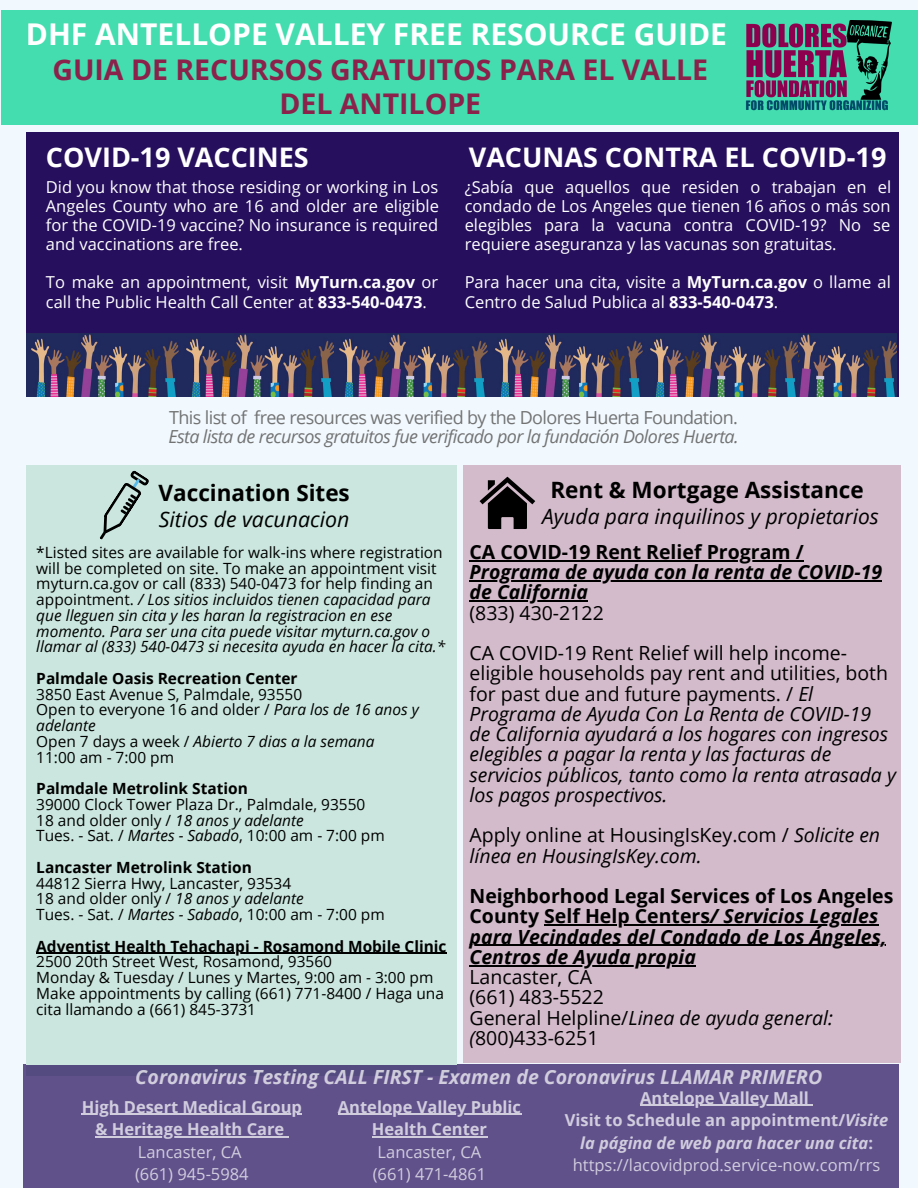
<style>
.page{position:relative;width:918px;height:1188px;background:#f1f9ff}
.page>*{position:absolute;margin:0;border:0;box-sizing:border-box;transform-origin:0 0}
.t1{font:700 30px "Open Sans";color:#fff}
.t2{font:700 28.5px/33.8px "Open Sans";color:#8b224b;text-align:center}
.t3{font:700 27px "Open Sans";color:#fff}
.t4{font:700 22.5px "Open Sans";color:#000}
.t5{font:italic 21.3px "Open Sans";color:#000}
.t6{font:italic 21px "Open Sans";color:#000}
.t7{font:italic 19.5px/20.2px "Open Sans";color:#000}
.t8{font:italic 700 19.5px/20.2px "Open Sans";color:#000}
.t9{font:19.5px/20.2px "Open Sans";color:#000}
.t10{font:italic 700 19.5px "Open Sans";color:#fff}
.t11{font:italic 18px "Open Sans";letter-spacing:-.035em;color:#737373}
.t12{font:18px "Open Sans";letter-spacing:-.035em;color:#737373}
.t13{font:16.5px/19.2px "Open Sans";color:#fff}
.t14{font:700 16.5px/22.5px "Open Sans";color:#fff;text-align:center}
.t15{font:15.45px/15.8px "Open Sans";color:#000}
.t16{font:italic 15.45px/15.8px "Open Sans";color:#000}
.t17{font:700 15.45px "Open Sans";color:#000}
.t18{font:italic 15px/16.6px "Open Sans";color:#000;text-align:justify}
.t19{font:700 15px/16.6px "Open Sans";color:#000}
.t20{font:15px "Open Sans";color:#000}
.s1{font-weight:700}
.s2{font-style:normal}
.s3{font-style:italic}
.s4{font-weight:700;font-style:normal}
.s5{font-weight:400;font-style:italic}
.s6{font-weight:400}
</style>
<div class="page">
<div style="left:1px;top:10px;width:917px;height:115px;background:#43ddb0"></div>
<div style="left:26px;top:132px;width:873px;height:265px;background:#260f5d"></div>
<div style="left:23px;top:1064px;width:875px;height:124px;background:#60518b"></div>
<img style="left:26px;top:333px;width:309px;height:63px">
<img style="left:335px;top:333px;width:463px;height:63px">
<img style="left:798px;top:333px;width:98px;height:63px">
<div style="left:463px;top:466px;width:437px;height:597px;background:#d3bbcb"></div>
<hr style="left:470px;top:560px;width:334px;height:1px;background:#000">
<hr style="left:470px;top:580px;width:412px;height:1px;background:#000">
<hr style="left:470px;top:601px;width:118px;height:1px;background:#000">
<hr style="left:544px;top:925px;width:166px;height:1px;background:#000">
<hr style="left:710px;top:925px;width:168px;height:1px;background:#000">
<hr style="left:470px;top:945px;width:416px;height:1px;background:#000">
<hr style="left:470px;top:965px;width:226px;height:1px;background:#000">
<svg style="left:480px;top:477px;width:55px;height:52px"></svg>
<div style="left:26px;top:466px;width:430px;height:599px;background:#cae6de"></div>
<hr style="left:36px;top:953px;width:411px;height:1px;background:#000">
<img style="left:746px;top:21px;width:146px;height:90px">
<svg style="left:99px;top:470px;width:50px;height:70px"></svg>
<hr style="left:82px;top:1114px;width:220px;height:1px;background:#fff">
<hr style="left:95px;top:1136px;width:189px;height:1px;background:#fff">
<hr style="left:338px;top:1114px;width:183px;height:1px;background:#fff">
<hr style="left:372px;top:1136px;width:115px;height:1px;background:#fff">
<hr style="left:640px;top:1105px;width:169px;height:1px;background:#fff">
<p class="t1" style="left:26px;top:13px;width:703px">DHF ANTELLOPE VALLEY FREE RESOURCE GUIDE</p>
<p class="t2" style="left:52px;top:52px;width:657px">GUIA DE RECURSOS GRATUITOS PARA EL VALLE<br>DEL ANTILOPE</p>
<p class="t3" style="left:46px;top:138px;width:264px">COVID-19 VACCINES</p>
<p class="t13" style="left:46px;top:177px;width:395px;text-align:justify">Did you know that those residing or working in Los Angeles County who are 16 and older are eligible for the COVID-19 vaccine? No insurance is required and vaccinations are free.</p>
<p class="t13" style="left:46px;top:272px;width:394px">To make an appointment, visit <span class="s1">MyTurn.ca.gov</span> or call the Public Health Call Center at <span class="s1">833-540-0473</span>.</p>
<p class="t3" style="left:469px;top:138px;width:419px">VACUNAS CONTRA EL COVID-19</p>
<p class="t13" style="left:465px;top:177px;width:428px;text-align:justify">¿Sabía que aquellos que residen o trabajan en el condado de Los Angeles que tienen 16 años o más son elegibles para la vacuna contra COVID-19? No se requiere aseguranza y las vacunas son gratuitas.</p>
<p class="t13" style="left:465px;top:272px;width:428px">Para hacer una cita, visite a <span class="s1">MyTurn.ca.gov</span> o llame al<br>Centro de Salud Publica al <span class="s1">833-540-0473</span>.</p>
<p class="t12" style="left:169px;top:405px;width:571px">This list of free resources was verified by the Dolores Huerta Foundation.</p>
<p class="t11" style="left:168px;top:424px;width:572px">Esta lista de recursos gratuitos fue verificado por la fundación Dolores Huerta.</p>
<p class="t4" style="left:189px;top:477px;width:181px">Food Assistance</p>
<p class="t5" style="left:176px;top:504px;width:198px">Asistencia de comida</p>
<p class="t16" style="left:36px;top:544px;width:410px"><span class="s2">*Listed sites are available for walk-ins where registration will be completed on site. To make an appointment visit myturn.ca.gov or call (833) 540-0473 for help finding an appointment.</span> / Los sitios incluidos tienen capacidad para que lleguen sin cita y les haran la registracion en ese momento. Para ser una cita puede visitar myturn.ca.gov o llamar al (833) 540-0473 si necesita ayuda en hacer la cita.*</p>
<p class="t17" style="left:36px;top:667px;width:263px">Palmdale Oasis Recreation Center</p>
<p class="t15" style="left:36px;top:686px;width:267px">3850 East Avenue S, Palmdale, 93550</p>
<p class="t15" style="left:36px;top:701px;width:384px">Open to everyone 16 and older / <span class="s3">Para los de 16 anos y adelante</span></p>
<p class="t16" style="left:36px;top:733px;width:340px"><span class="s2">Open 7 days a week /</span> Abierto 7 dias a la semana</p>
<p class="t15" style="left:36px;top:749px;width:139px">11:00 am - 7:00 pm</p>
<p class="t17" style="left:36px;top:778px;width:213px">Palmdale Metrolink Station</p>
<p class="t15" style="left:36px;top:796px;width:331px">39000 Clock Tower Plaza Dr., Palmdale, 93550</p>
<p class="t15" style="left:36px;top:812px;width:269px">18 and older only / <span class="s3">18 anos y adelante</span></p>
<p class="t15" style="left:36px;top:827px;width:350px">Tues. - Sat. / <span class="s3">Martes - Sabado</span>, 10:00 am - 7:00 pm</p>
<p class="t17" style="left:36px;top:856px;width:217px">Lancaster Metrolink Station</p>
<p class="t15" style="left:36px;top:875px;width:256px">44812 Sierra Hwy, Lancaster, 93534</p>
<p class="t15" style="left:36px;top:890px;width:269px">18 and older only / <span class="s3">18 anos y adelante</span></p>
<p class="t15" style="left:36px;top:906px;width:350px">Tues. - Sat. / <span class="s3">Martes - Sabado</span>, 10:00 am - 7:00 pm</p>
<p class="t17" style="left:36px;top:935px;width:412px">Adventist Health Tehachapi - Rosamond Mobile Clinic</p>
<p class="t15" style="left:36px;top:953px;width:297px">2500 20th Street West, Rosamond, 93560</p>
<p class="t15" style="left:36px;top:969px;width:399px">Monday &amp; Tuesday / Lunes y Martes, 9:00 am - 3:00 pm</p>
<p class="t15" style="left:36px;top:985px;width:409px">Make appointments by calling (661) 771-8400 / Haga una cita llamando a (661) 845-3731</p>
<p class="t4" style="left:159px;top:477px;width:193px">Vaccination Sites</p>
<p class="t5" style="left:159px;top:504px;width:192px">Sitios de vacunacion</p>
<p class="t18" style="left:34px;top:548px;width:385px"><span class="s4">Call 2-1-1 for Rosamond, California City, &amp; Mojave </span><span class="s2">/</span>Llamar al 2-1-1 para sitios Rosamond, California City y Mojave.</p>
<p class="t19" style="left:34px;top:615px;width:407px">Rosamond Hummel Community Hall/ <span class="s3">Salon de Hummel<br>Comunitaria</span> <span class="s5">Rosamond, CA 93560</span></p>
<p class="t18" style="left:34px;top:665px;width:101px">(661) 256-0557</p>
<p class="t19" style="left:34px;top:698px;width:411px">South Antelope Valley Emergency Services/ <span class="s3">Servicios de</span></p>
<p class="t20" style="left:34px;top:729px;width:140px">Palmdale, CA 93550</p>
<p class="t20" style="left:34px;top:746px;width:97px">661-267-5191</p>
<p class="t19" style="left:34px;top:781px;width:343px">One Love Food Ministry/Ministerio de Comida</p>
<p class="t20" style="left:34px;top:796px;width:97px">661-349-3063</p>
<p class="t19" style="left:34px;top:831px;width:214px">Sophia Elizabeth Foundation</p>
<p class="t19" style="left:34px;top:880px;width:119px">Wayside Chapel</p>
<p class="t20" style="left:34px;top:895px;width:97px">661-256-9222</p>
<p class="t19" style="left:34px;top:930px;width:219px">CalFresh (food stamps/SNAP)</p>
<p class="t20" style="left:34px;top:945px;width:118px">1-(855) 832-8082</p>
<p class="t18" style="left:34px;top:963px;width:409px;text-align:left"><span class="s2">Only for US citizens or residents, or parents of US citizen children./</span>Solo para ciudadanos o residentes legales, o padres de niños ciudadanos.</p>
<p class="t4" style="left:550px;top:474px;width:315px">Rent &amp; Mortgage Assistance</p>
<p class="t6" style="left:542px;top:502px;width:338px">Ayuda para inquilinos y propietarios</p>
<p class="t8" style="left:470px;top:541px;width:414px"><span class="s2">CA COVID-19 Rent Relief Program /<br></span>Programa de ayuda con la renta de COVID-19 de California</p>
<p class="t9" style="left:470px;top:602px;width:136px">(833) 430-2122</p>
<p class="t7" style="left:470px;top:643px;width:428px"><span class="s2">CA COVID-19 Rent Relief will help income&shy;eligible households pay rent and utilities, both for past due and future payments. /</span> El Programa de Ayuda Con La Renta de COVID-19 de California ayudará a los hogares con ingresos elegibles a pagar la renta y las facturas de servicios públicos, tanto como la renta atrasada y los pagos prospectivos.</p>
<p class="t7" style="left:470px;top:825px;width:412px"><span class="s2">Apply online at HousingIsKey.com /</span> Solicite en línea en HousingIsKey.com.</p>
<p class="t8" style="left:470px;top:886px;width:425px"><span class="s2">Neighborhood Legal Services of Los Angeles County Self Help Centers</span>/ Servicios Legales para Vecindades del Condado de Los Ángeles, Centros de Ayuda propia</p>
<p class="t9" style="left:470px;top:967px;width:124px">Lancaster, CA</p>
<p class="t9" style="left:470px;top:987px;width:136px">(661) 483-5522</p>
<p class="t9" style="left:470px;top:1007px;width:365px">General Helpline/<span class="s3">Linea de ayuda general: (</span>800)433-6251</p>
<p class="t10" style="left:136px;top:1063px;width:688px">Coronavirus Testing CALL FIRST - Examen de Coronavirus LLAMAR PRIMERO</p>
<p class="t14" style="left:82px;top:1095px;width:222px">High Desert Medical Group &amp; Heritage Health Care</p>
<p class="t13" style="left:135px;top:1140px;width:115px;line-height:22.5px">Lancaster, CA (661) 945-5984</p>
<p class="t14" style="left:338px;top:1095px;width:185px">Antelope Valley Public<br>Health Center</p>
<p class="t13" style="left:373px;top:1140px;width:115px;line-height:22.5px;text-align:center">Lancaster, CA (661) 471-4861</p>
<p class="t14" style="left:565px;top:1086px;width:325px">Antelope Valley Mall<br>Visit to Schedule an appointment/<span class="s3">Visite la página de web para hacer una cita</span>: <span class="s6">https://lacovidprod.service-now.com/rrs</span></p>
</div>
